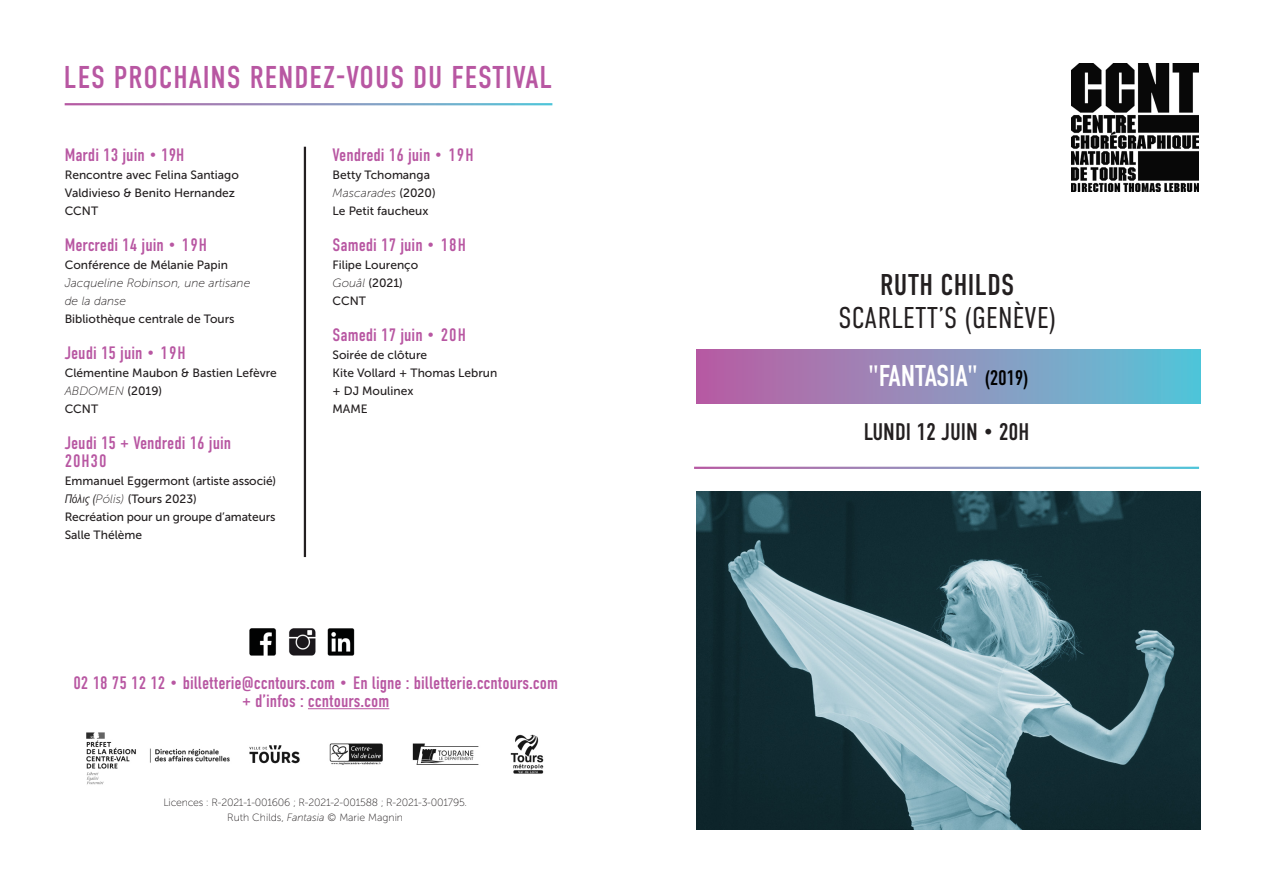
<style>
.page{position:relative;width:1263px;height:893px;background:#fff}
.page>*{position:absolute;margin:0;border:0;box-sizing:border-box;transform-origin:0 0}
.Genres___calendrier{font:31.5px "DIN Condensed";letter-spacing:.03em;color:#b857a2}
.texte_presentation{font:300 30px "DIN Condensed";letter-spacing:.01em;color:#231f20}
.texte_presentation-2{font:30px "DIN Condensed";letter-spacing:-.015em;color:#fff}
.texte_presentation-3{font:30px "DIN Condensed";letter-spacing:.01em;color:#231f20}
.texte_presentation-4{font:24px "DIN Condensed";color:#231f20}
.DATE_NOIR{font:18px/18px "DIN Condensed";color:#b857a2}
.DATE_NOIR-2{font:12px/18px "Museo Sans 500";color:#231f20}
.DATE_NOIR-3{font:italic 12px "Museo Sans 100";color:#231f20}
.Distribution{font:10.5px "Museo Sans 100";letter-spacing:-.02em;color:#231f20}
.Distribution-2{font:10.5px "Museo Sans 100";color:#231f20}
.s1{font-family:"Museo Sans 500";font-style:normal}
.s2{font-family:"Arial Narrow";font-style:italic}
.s3{font-family:"Museo Sans 100";font-style:italic}
.s4{font-style:italic}
.s5{font-size:21px;color:#000}
</style>
<div class="page">
<div style="left:696px;top:349px;width:504px;height:55px;background:linear-gradient(to right,#bf5da2,#5ac6d9)"></div>
<img style="left:1071px;top:64px;width:128px;height:127px">
<img style="left:86px;top:732px;width:458px;height:53px">
<img style="left:696px;top:491px;width:504px;height:338px">
<hr style="left:304px;top:147px;width:2px;height:410px;background:#231f20">
<hr style="left:308px;top:708px;width:81px;height:1px;background:#b857a2">
<img style="left:249px;top:628px;width:106px;height:28px">
<p class="Genres___calendrier" style="left:64px;top:60px;width:490px">LES PROCHAINS RENDEZ-VOUS DU FESTIVAL</p>
<p class="DATE_NOIR" style="left:65px;top:146px;width:121px">Mardi 13 juin • 19H</p>
<p class="DATE_NOIR-2" style="left:65px;top:166px;width:176px">Rencontre avec Felina Santiago<br>Valdivieso &amp; Benito Hernandez</p>
<p class="DATE_NOIR-2" style="left:65px;top:202px;width:35px">CCNT</p>
<p class="DATE_NOIR" style="left:65px;top:236px;width:144px">Mercredi 14 juin • 19H</p>
<p class="DATE_NOIR-2" style="left:65px;top:256px;width:165px">Conférence de Mélanie Papin</p>
<p class="DATE_NOIR-3" style="left:65px;top:276px;width:187px">Jacqueline Robinson, une artisane</p>
<p class="DATE_NOIR-3" style="left:65px;top:294px;width:63px">de la danse</p>
<p class="DATE_NOIR-2" style="left:65px;top:310px;width:171px">Bibliothèque centrale de Tours</p>
<p class="DATE_NOIR" style="left:65px;top:344px;width:123px">Jeudi 15 juin • 19H</p>
<p class="DATE_NOIR-2" style="left:65px;top:364px;width:214px">Clémentine Maubon &amp; Bastien Lefèvre</p>
<p class="DATE_NOIR-3" style="left:65px;top:384px;width:99px">ABDOMEN <span class="s1">(2019)</span></p>
<p class="DATE_NOIR-2" style="left:65px;top:400px;width:35px">CCNT</p>
<p class="DATE_NOIR" style="left:65px;top:434px;width:168px">Jeudi 15 + Vendredi 16 juin<br>20H30</p>
<p class="DATE_NOIR-2" style="left:65px;top:472px;width:213px">Emmanuel Eggermont (artiste associé)</p>
<p class="DATE_NOIR-2" style="left:65px;top:490px;width:134px"><span class="s2">Πόλις (</span><span class="s3">Pólis)</span> (Tours 2023)</p>
<p class="DATE_NOIR-2" style="left:65px;top:508px;width:212px">Recréation pour un groupe d’amateurs</p>
<p class="DATE_NOIR-2" style="left:65px;top:526px;width:79px">Salle Thélème</p>
<p class="DATE_NOIR" style="left:333px;top:146px;width:142px">Vendredi 16 juin • 19H</p>
<p class="DATE_NOIR-2" style="left:333px;top:166px;width:99px">Betty Tchomanga</p>
<p class="DATE_NOIR-3" style="left:333px;top:186px;width:105px">Mascarades <span class="s1">(2020)</span></p>
<p class="DATE_NOIR-2" style="left:333px;top:202px;width:97px">Le Petit faucheux</p>
<p class="DATE_NOIR" style="left:333px;top:236px;width:135px">Samedi 17 juin • 18H</p>
<p class="DATE_NOIR-2" style="left:333px;top:256px;width:87px">Filipe Lourenço</p>
<p class="DATE_NOIR-2" style="left:333px;top:274px;width:72px"><span class="s3">Gouâl</span> (2021)</p>
<p class="DATE_NOIR-2" style="left:333px;top:292px;width:35px">CCNT</p>
<p class="DATE_NOIR" style="left:333px;top:326px;width:135px">Samedi 17 juin • 20H</p>
<p class="DATE_NOIR-2" style="left:333px;top:346px;width:96px">Soirée de clôture</p>
<p class="DATE_NOIR-2" style="left:333px;top:364px;width:166px">Kite Vollard + Thomas Lebrun</p>
<p class="DATE_NOIR-2" style="left:333px;top:382px;width:82px">+ DJ Moulinex</p>
<p class="DATE_NOIR-2" style="left:333px;top:400px;width:37px">MAME</p>
<p class="DATE_NOIR" style="left:73px;top:674px;width:486px">02 18 75 12 12 • billetterie@ccntours.com • En ligne : billetterie.ccntours.com</p>
<p class="DATE_NOIR" style="left:242px;top:692px;width:149px">+ d’infos : ccntours.com</p>
<p class="Distribution" style="left:163px;top:796px;width:305px">Licences : R-2021-1-001606 ; R-2021-2-001588 ; R-2021-3-001795.</p>
<p class="Distribution-2" style="left:227px;top:811px;width:177px">Ruth Childs, <span class="s4">Fantasia</span> © Marie Magnin</p>
<p class="texte_presentation-3" style="left:880px;top:268px;width:136px">RUTH CHILDS</p>
<p class="texte_presentation" style="left:838px;top:301px;width:219px">SCARLETT’S (GENÈVE)</p>
<p class="texte_presentation-2" style="left:868px;top:359px;width:162px">"FANTASIA" <span class="s5">(2019)</span></p>
<p class="texte_presentation-4" style="left:864px;top:419px;width:167px">LUNDI 12 JUIN • 20H</p>
</div>
